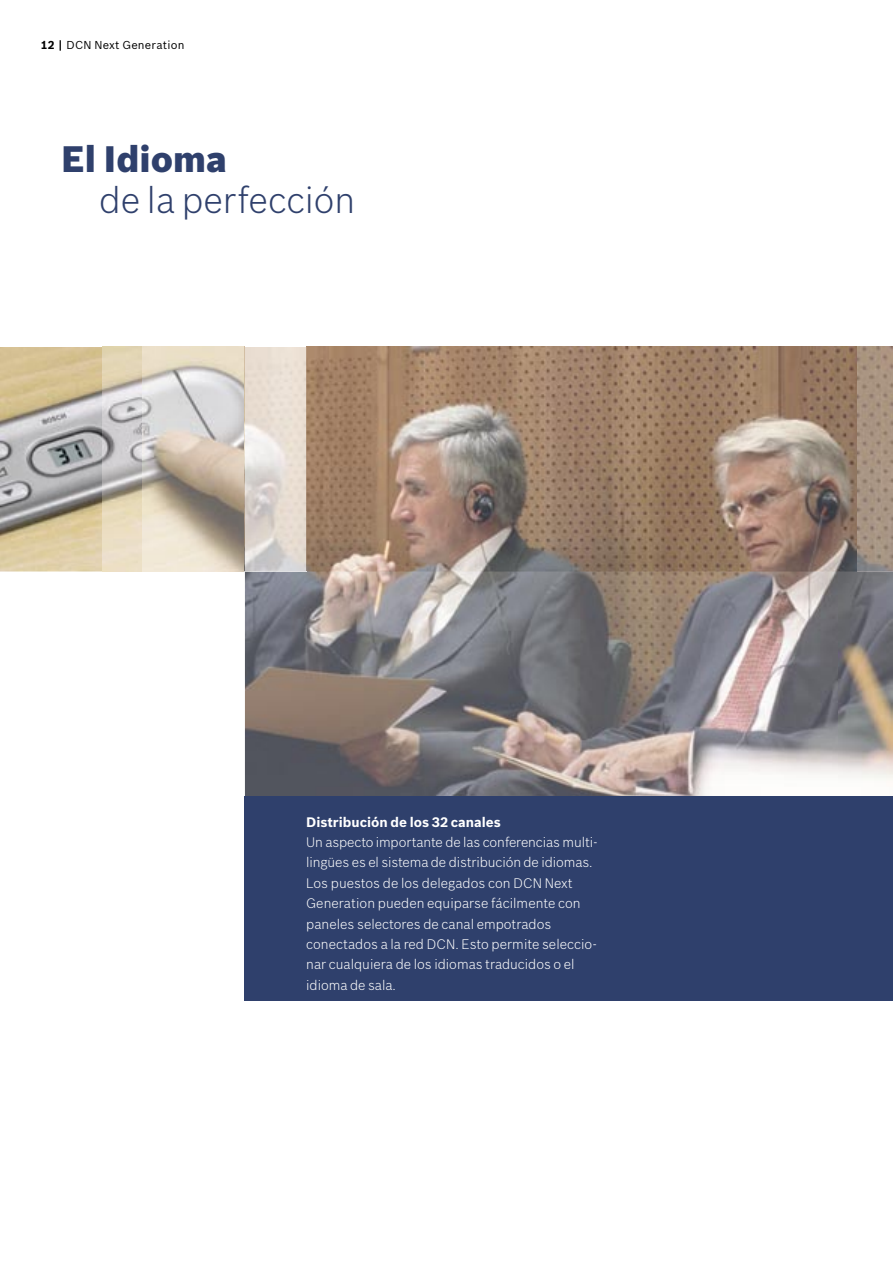
<style>
.page{position:relative;width:893px;height:1263px;background:#fff}
.page>*{position:absolute;margin:0;border:0;box-sizing:border-box;transform-origin:0 0}
.t1{font:300 36px "Bosch Sans";color:#2f406c}
.t2{font:900 36px "Bosch Sans";color:#2f406c}
.t3{font:300 13.5px/20.4px "Bosch Sans";letter-spacing:.005em;color:#fff}
.t4{font:700 13.5px "Bosch Sans";color:#fff}
.t5{font:11.25px "Bosch Sans";letter-spacing:.02em;color:#000}
.s1{font-weight:700}
</style>
<div class="page">
<img style="left:246px;top:347px;width:647px;height:224px">
<img style="left:0;top:347px;width:245px;height:224px">
<img style="left:245px;top:347px;width:1px;height:224px">
<img style="left:245px;top:571px;width:648px;height:225px">
<img style="left:245px;top:571px;width:61px;height:1px">
<img style="left:857px;top:571px;width:36px;height:1px">
<div style="left:245px;top:796px;width:648px;height:204px;background:#2f406c"></div>
<p class="t5" style="left:41px;top:38px;width:145px"><span class="s1">12 |</span> DCN Next Generation</p>
<h1 class="t2" style="left:61px;top:137px;width:167px">El Idioma</h1>
<h1 class="t1" style="left:99px;top:178px;width:258px">de la perfección</h1>
<p class="t4" style="left:306px;top:813px;width:196px">Distribución de los 32 canales</p>
<p class="t3" style="left:306px;top:832px;width:293px">Un aspecto importante de las conferencias multi&shy;lingües es el sistema de distribución de idiomas.<br>Los puestos de los delegados con DCN Next Generation pueden equiparse fácilmente con paneles selectores de canal empotrados conectados a la red DCN. Esto permite seleccio&shy;nar cualquiera de los idiomas traducidos o el idioma de sala.</p>
</div>
